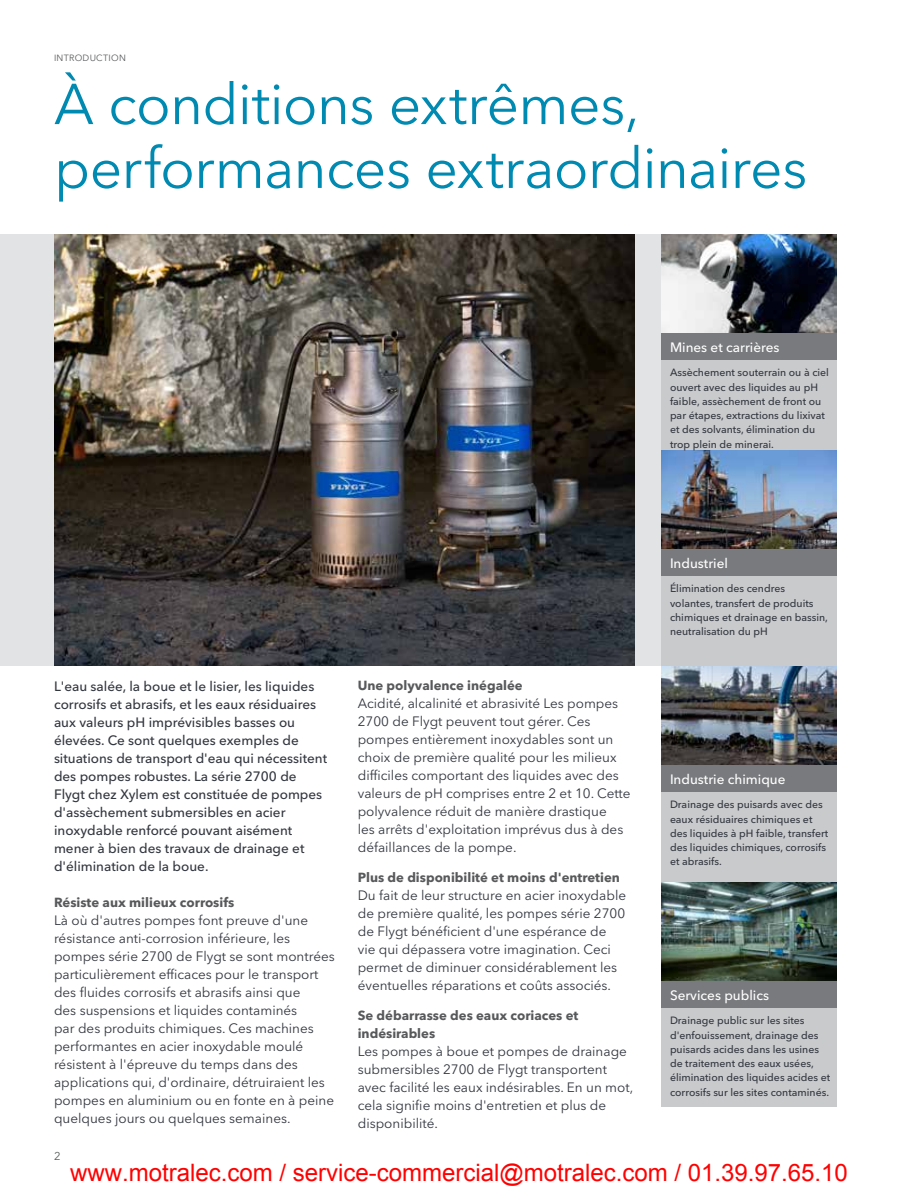
<style>
.page{position:relative;width:918px;height:1188px;background:#fff}
.page>*{position:absolute;margin:0;border:0;box-sizing:border-box;transform-origin:0 0}
.t1{font:57px/63.9px "Avenir Next LT Pro";letter-spacing:-.015em;color:#008ab1}
.t2{font:24px "Arial";color:#f00}
.t3{font:13.5px/18px "Avenir Next LT Pro";color:#32363f}
.t4{font:500 13.5px/18px "Avenir Next LT Pro";color:#32363f}
.t5{font:500 13.5px "Avenir Next LT Pro";color:#fff}
.t6{font:700 13.2px/18px "Avenir Next LT Pro";color:#58595b}
.t7{font:11.25px "Avenir Next LT Pro";color:#58595b}
.t8{font:500 10.5px/14.2px "Avenir Next LT Pro";color:#32363f}
.t9{font:9px "Avenir Next LT Pro";letter-spacing:.03em;color:#58595b}
</style>
<div class="page">
<div style="left:0;top:234px;width:837px;height:432px;background:#e2e3e4"></div>
<img style="left:54px;top:234px;width:580px;height:432px">
<img style="left:662px;top:234px;width:175px;height:99px">
<img style="left:662px;top:450px;width:175px;height:99px">
<div style="left:662px;top:360px;width:175px;height:90px;background:#c9cacc"></div>
<div style="left:662px;top:576px;width:175px;height:90px;background:#c9cacc"></div>
<div style="left:662px;top:333px;width:175px;height:27px;background:#797a7d"></div>
<div style="left:662px;top:549px;width:175px;height:27px;background:#797a7d"></div>
<img style="left:662px;top:666px;width:175px;height:99px">
<img style="left:662px;top:882px;width:175px;height:99px">
<div style="left:662px;top:1008px;width:175px;height:99px;background:#c9cacc"></div>
<div style="left:662px;top:981px;width:175px;height:27px;background:#797a7d"></div>
<div style="left:662px;top:792px;width:175px;height:90px;background:#c9cacc"></div>
<div style="left:662px;top:765px;width:175px;height:27px;background:#797a7d"></div>
<p class="t9" style="left:54px;top:52px;width:74px">Introduction</p>
<h1 class="t1" style="left:54px;top:72px;width:755px">À conditions extrêmes, performances extraordinaires</h1>
<p class="t5" style="left:670px;top:339px;width:111px">M ines et carrières</p>
<p class="t8" style="left:670px;top:366px;width:161px">Assèchement souterrain ou à ciel ouvert avec des liquides au pH faible, assèchement de front ou par étapes, extractions du lixivat et des solvants, élimination du trop plein de minerai.</p>
<p class="t5" style="left:670px;top:555px;width:60px">I ndustriel</p>
<p class="t4" style="left:54px;top:677px;width:275px">L'eau salée, la boue et le lisier, les liquides corrosifs et abrasifs, et les eaux résiduaires aux valeurs pH imprévisibles basses ou élevées. Ce sont quelques exemples de situations de transport d'eau qui nécessitent des pompes robustes. La série 2700 de Flygt chez Xylem est constituée de pompes d'assèchement submersibles en acier inoxydable renforcé pouvant aisément mener à bien des travaux de drainage et d'élimination de la boue.</p>
<p class="t6" style="left:54px;top:893px;width:182px">Résiste aux milieux corrosifs</p>
<p class="t3" style="left:54px;top:911px;width:282px">Là où d'autres pompes font preuve d'une résistance anti-corrosion inférieure, les pompes série 2700 de Flygt se sont montrées particulièrement efficaces pour le transport des fluides corrosifs et abrasifs ainsi que<br>des suspensions et liquides contaminés<br>par des produits chimiques. Ces machines performantes en acier inoxydable moulé résistent à l'épreuve du temps dans des applications qui, d'ordinaire, détruiraient les pompes en aluminium ou en fonte en à peine quelques jours ou quelques semaines.</p>
<p class="t7" style="left:54px;top:1150px;width:8px">2</p>
<p class="t6" style="left:358px;top:677px;width:166px">Une polyvalence inégalée</p>
<p class="t3" style="left:358px;top:695px;width:274px">Acidité, alcalinité et abrasivité Les pompes 2700 de Flygt peuvent tout gérer. Ces pompes entièrement inoxydables sont un choix de première qualité pour les milieux difficiles comportant des liquides avec des valeurs de pH comprises entre 2 et 10. Cette polyvalence réduit de manière drastique<br>les arrêts d'exploitation imprévus dus à des défaillances de la pompe.</p>
<p class="t6" style="left:358px;top:869px;width:264px">Plus de disponibilité et moins d'entretien</p>
<p class="t3" style="left:358px;top:887px;width:270px">Du fait de leur structure en acier inoxydable de première qualité, les pompes série 2700 de Flygt bénéficient d'une espérance de vie qui dépassera votre imagination. Ceci permet de diminuer considérablement les éventuelles réparations et coûts associés.</p>
<p class="t6" style="left:358px;top:1007px;width:222px">Se débarrasse des eaux coriaces et indésirables</p>
<p class="t3" style="left:358px;top:1043px;width:277px">Les pompes à boue et pompes de drainage submersibles 2700 de Flygt transportent avec facilité les eaux indésirables. En un mot, cela signifie moins d'entretien et plus de disponibilité.</p>
<p class="t8" style="left:670px;top:582px;width:160px">Élimination des cendres volantes, transfert de produits chimiques et drainage en bassin, neutralisation du pH</p>
<p class="t5" style="left:670px;top:771px;width:117px">I ndustrie chimique</p>
<p class="t8" style="left:670px;top:798px;width:160px">Drainage des puisards avec des eaux résiduaires chimiques et des liquides à pH faible, transfert des liquides chimiques, corrosifs et abrasifs.</p>
<p class="t5" style="left:670px;top:987px;width:101px">Services publics</p>
<p class="t8" style="left:670px;top:1014px;width:162px">Drainage public sur les sites d'enfouissement, drainage des puisards acides dans les usines de traitement des eaux usées, élimination des liquides acides et corrosifs sur les sites contaminés.</p>
<h2 class="t2" style="left:70px;top:1164px;width:779px">www.motralec.com / service-commercial@motralec.com / 01.39.97.65.10</h2>
</div>
